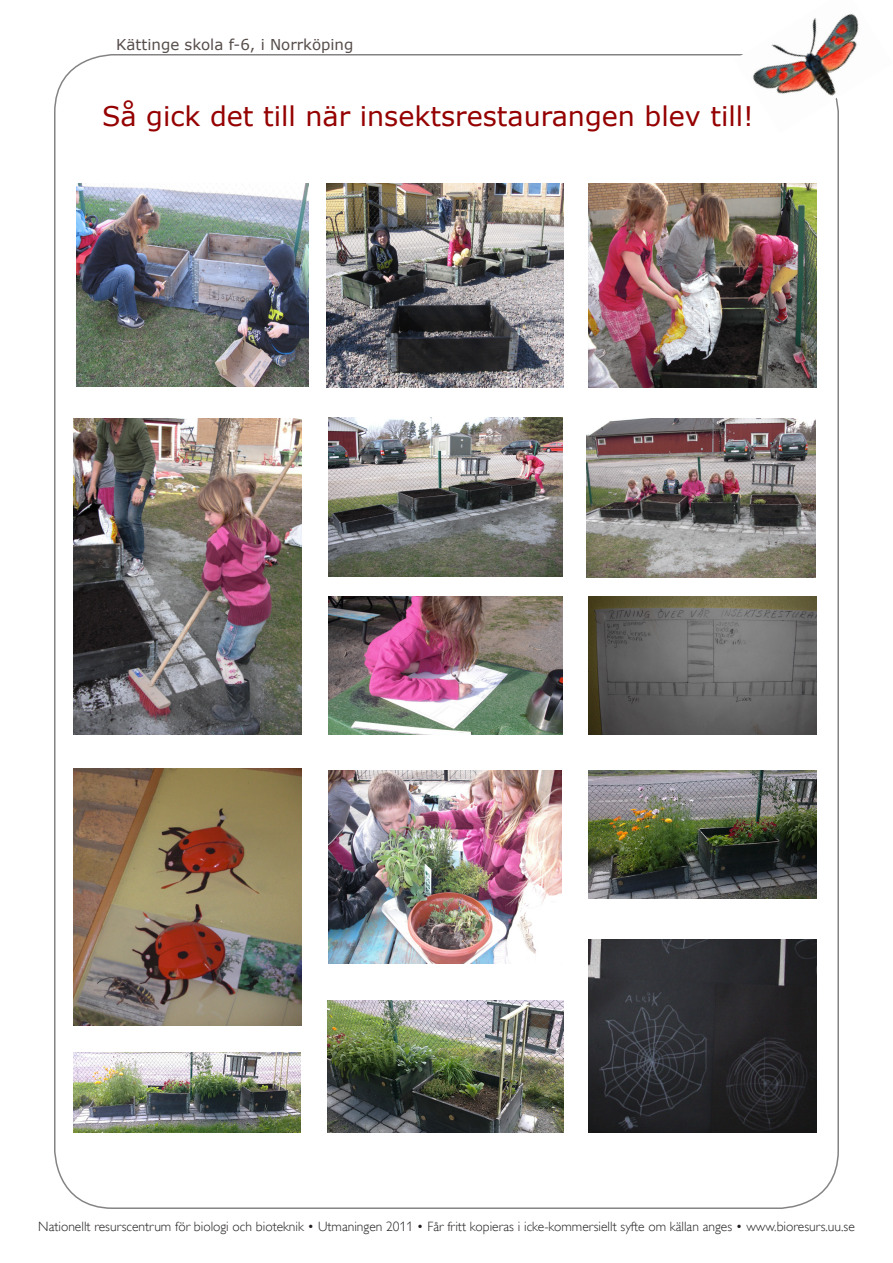
<style>
.page{position:relative;width:893px;height:1263px;background:#fff}
.page>*{position:absolute;margin:0;border:0;box-sizing:border-box;transform-origin:0 0}
.t1{font:27px "Verdana";color:#950000}
.t2{font:15px "Verdana";color:#554d4a}
.t3{font:300 13.5px "Gill Alt One";color:#231f20}
</style>
<div class="page">
<img style="left:734px;top:13px;width:125px;height:120px">
<img style="left:76px;top:183px;width:232px;height:204px">
<img style="left:326px;top:183px;width:237px;height:204px">
<img style="left:588px;top:183px;width:228px;height:204px">
<img style="left:74px;top:419px;width:228px;height:315px">
<img style="left:328px;top:417px;width:235px;height:159px">
<img style="left:328px;top:596px;width:235px;height:138px">
<img style="left:588px;top:596px;width:228px;height:138px">
<img style="left:587px;top:419px;width:228px;height:159px">
<img style="left:328px;top:770px;width:233px;height:194px">
<img style="left:74px;top:1052px;width:226px;height:81px">
<img style="left:588px;top:770px;width:229px;height:129px">
<img style="left:74px;top:768px;width:227px;height:257px">
<img style="left:588px;top:939px;width:229px;height:194px">
<img style="left:327px;top:1000px;width:236px;height:133px">
<p class="t2" style="left:116px;top:34px;width:239px">Kättinge skola f-6, i Norrköping</p>
<p class="t1" style="left:102px;top:98px;width:653px">Så gick det till när insektsrestaurangen blev till!</p>
<p class="t3" style="left:38px;top:1218px;width:818px">Nationellt resurscentrum för biologi och bioteknik • Utmaningen 2011 • Får fritt kopieras i icke-kommersiellt syfte om källan anges • www.bioresurs.uu.se</p>
</div>
